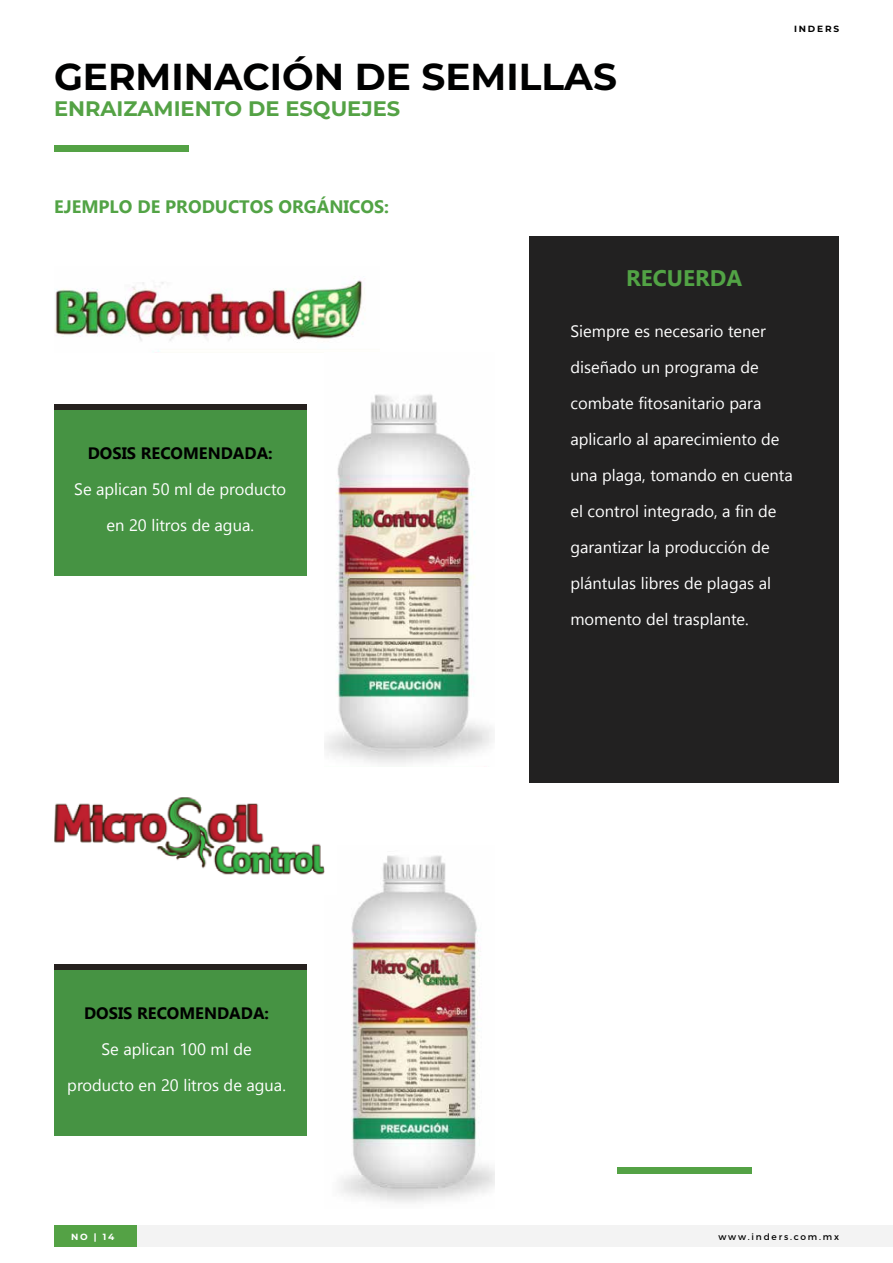
<style>
.page{position:relative;width:893px;height:1263px;background:#fff}
.page>*{position:absolute;margin:0;border:0;box-sizing:border-box;transform-origin:0 0}
.t1{font:700 37.5px "Montserrat";color:#000101}
.t2{font:700 22.5px "Gadugi";color:#52a345}
.t3{font:700 21px "Montserrat";color:#54a245}
.t4{font:700 18px "Gadugi";color:#52a345}
.t5{font:16.5px/36px "Gadugi";color:#fff;text-align:center}
.t6{font:700 16.5px "Gadugi";color:#000}
.t7{font:9px "Montserrat";letter-spacing:.2em;color:#000}
.t8{font:700 9px "Montserrat";letter-spacing:.2em;color:#000}
.t9{font:700 9px "Montserrat";color:#fff}
</style>
<div class="page">
<div style="left:136px;top:1225px;width:757px;height:21px;background:#f3f3f3"></div>
<div style="left:54px;top:1225px;width:82px;height:21px;background:#54a245"></div>
<div style="left:54px;top:410px;width:252px;height:165px;background:#469343"></div>
<div style="left:54px;top:970px;width:252px;height:166px;background:#469343"></div>
<div style="left:54px;top:964px;width:252px;height:6px;background:#26211e"></div>
<div style="left:54px;top:404px;width:252px;height:6px;background:#26211e"></div>
<img style="left:54px;top:280px;width:310px;height:73px">
<img style="left:324px;top:394px;width:169px;height:370px">
<div style="left:529px;top:236px;width:310px;height:547px;background:#222121"></div>
<img style="left:340px;top:855px;width:154px;height:348px">
<img style="left:54px;top:797px;width:271px;height:78px">
<div style="left:617px;top:1167px;width:135px;height:7px;background:#54a245"></div>
<div style="left:54px;top:145px;width:135px;height:7px;background:#54a245"></div>
<h1 class="t1" style="left:54px;top:50px;width:564px">GERMINACIÓN DE SEMILLAS</h1>
<p class="t3" style="left:54px;top:93px;width:348px">ENRAIZAMIENTO DE ESQUEJES</p>
<p class="t4" style="left:54px;top:196px;width:336px">EJEMPLO DE PRODUCTOS ORGÁNICOS:</p>
<p class="t8" style="left:794px;top:22px;width:47px">INDERS</p>
<p class="t6" style="left:88px;top:443px;width:186px">DOSIS RECOMENDADA:</p>
<p class="t5" style="left:74px;top:471px;width:213px">Se aplican 50 ml de producto en 20 litros de agua.</p>
<p class="t6" style="left:84px;top:1003px;width:186px">DOSIS RECOMENDADA:</p>
<p class="t5" style="left:67px;top:1031px;width:220px">Se aplican 100 ml de producto en 20 litros de agua.</p>
<p class="t9" style="left:71px;top:1230px;width:45px">NO | 14</p>
<h2 class="t2" style="left:626px;top:264px;width:118px">RECUERDA</h2>
<p class="t5" style="left:570px;top:313px;width:224px;text-align:left">Siempre es necesario tener diseñado un programa de combate fitosanitario para aplicarlo al aparecimiento de una plaga, tomando en cuenta el control integrado, a fin de garantizar la producción de plántulas libres de plagas al momento del trasplante.</p>
<p class="t7" style="left:718px;top:1231px;width:122px">www.inders.com.mx</p>
</div>
